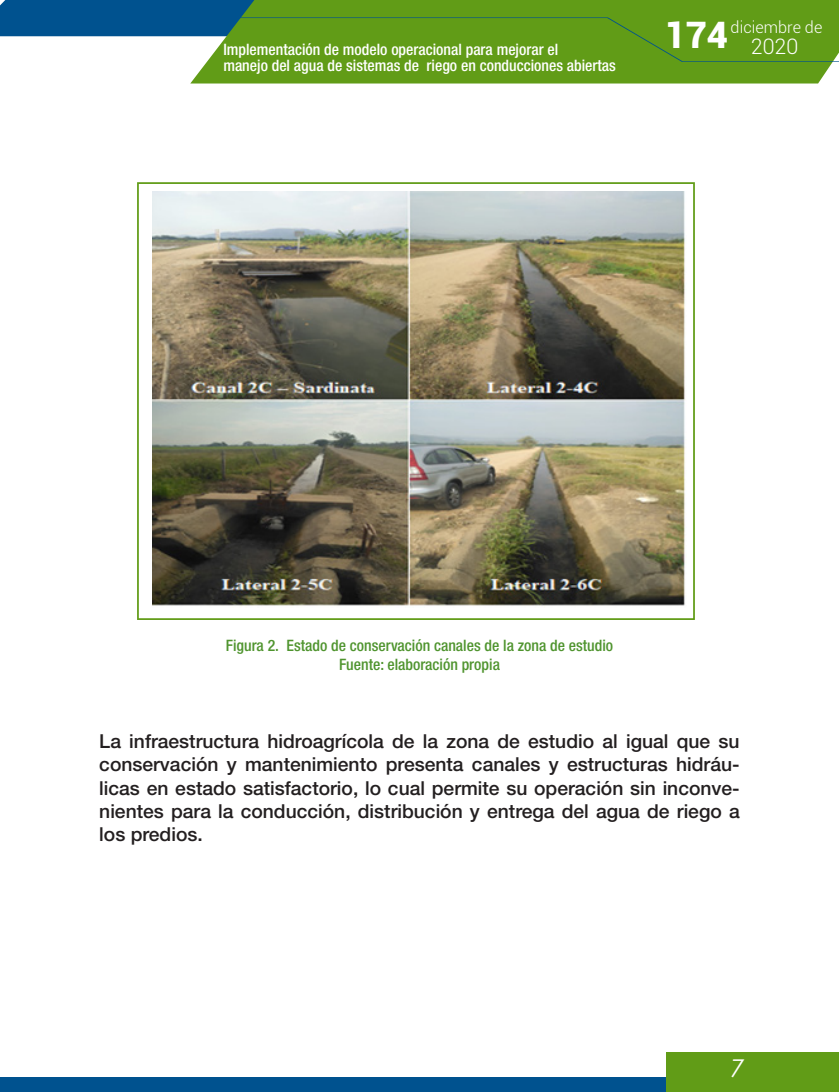
<style>
.page{position:relative;width:839px;height:1092px;background:#fff}
.page>*{position:absolute;margin:0;border:0;box-sizing:border-box;transform-origin:0 0}
.t1{font:900 36.4px "Roboto";color:#fff}
.t2{font:italic 24.5px "Century Gothic";color:#fff}
.t3{font:300 21.35px "Roboto";color:#fff}
.contenidos{font:500 19.25px/23.1px "Helvetica Neue";color:#231f20;text-align:justify}
.t4{font:300 16.28px "Roboto";color:#fff}
.t5{font:500 condensed 15.75px "Helvetica Neue";color:#fff}
.figura{font:500 condensed 15.75px "Helvetica Neue";color:#4f942e}
</style>
<div class="page">
<div style="left:0;top:1077px;width:822px;height:14px;background:#00528f"></div>
<div style="left:190px;top:0;width:648px;height:83px;background:#619c17"></div>
<div style="left:190px;top:17px;width:648px;height:45px;background:#619c17"></div>
<svg style="left:0;top:0;width:350px;height:53px"></svg>
<div style="left:665px;top:1051px;width:173px;height:40px;background:#619c17"></div>
<img style="left:137px;top:182px;width:557px;height:438px">
<p class="t5" style="left:223px;top:40px;width:336px">Implementación de modelo operacional para mejorar el</p>
<p class="t5" style="left:223px;top:56px;width:394px">manejo del agua de sistemas de riego en conducciones abiertas</p>
<p class="t4" style="left:730px;top:16px;width:93px">diciembre de</p>
<p class="t3" style="left:750px;top:31px;width:49px">2020</p>
<h1 class="t1" style="left:664px;top:9px;width:65px">174</h1>
<p class="figura" style="left:226px;top:636px;width:389px">Figura 2. Estado de conservación canales de la zona de estudio</p>
<p class="figura" style="left:339px;top:655px;width:162px">Fuente: elaboración propia</p>
<p class="contenidos" style="left:99px;top:729px;width:641px">La infraestructura hidroagrícola de la zona de estudio al igual que su conservación y mantenimiento presenta canales y estructuras hidráu&shy;licas en estado satisfactorio, lo cual permite su operación sin inconve&shy;nientes para la conducción, distribución y entrega del agua de riego a los predios.</p>
<p class="t2" style="left:730px;top:1050px;width:15px">7</p>
</div>
